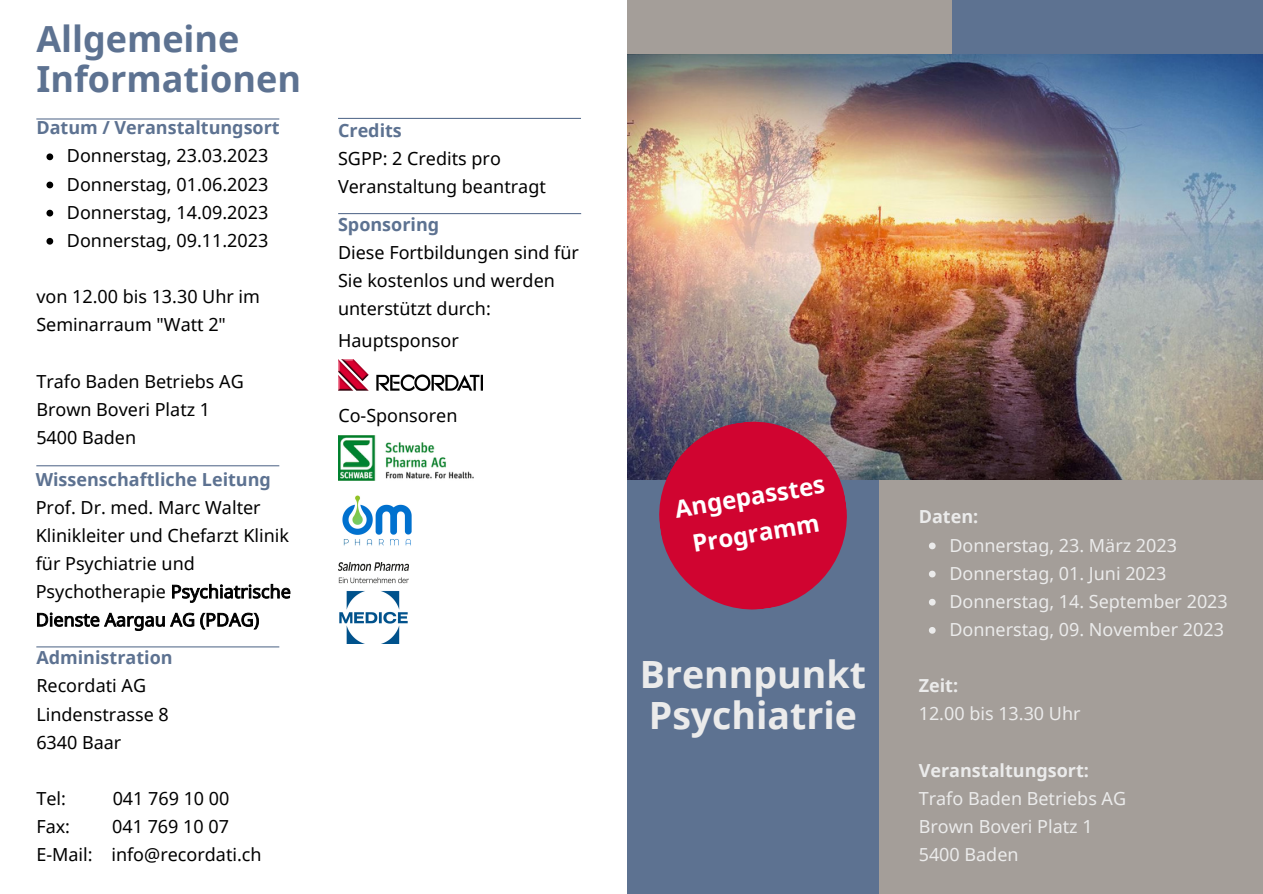
<style>
.page{position:relative;width:1263px;height:894px;background:#fff}
.page>*{position:absolute;margin:0;border:0;box-sizing:border-box;transform-origin:0 0}
.t1{font:700 37.5px/41.5px "Noto Sans";color:#ebebeb}
.t2{font:700 36px/40.5px "Noto Sans";color:#5d7291}
.t3{font:700 24px/37px "Noto Sans";color:#fff;text-align:center}
.t4{font:18px/28px "Noto Sans";color:#000}
.t5{font:18px/28px "Noto Sans";color:#ebebeb}
.t6{font:700 18px "Noto Sans";color:#5d7291}
.t7{font:700 18px "Noto Sans";color:#ebebeb}
</style>
<div class="page">
<div style="left:628px;top:0;width:635px;height:893px;background:#a49e99"></div>
<div style="left:628px;top:423px;width:250px;height:470px;background:#5d7291"></div>
<div style="left:953px;top:0;width:310px;height:54px;background:#5d7291"></div>
<img style="left:628px;top:54px;width:635px;height:425px">
<svg style="left:929px;top:542px;width:7px;height:7px"></svg>
<svg style="left:929px;top:570px;width:7px;height:7px"></svg>
<svg style="left:929px;top:598px;width:7px;height:7px"></svg>
<svg style="left:929px;top:627px;width:7px;height:6px"></svg>
<hr style="left:36px;top:118px;width:243px;height:1px;background:#5d7291">
<hr style="left:36px;top:465px;width:243px;height:1px;background:#5d7291">
<hr style="left:36px;top:646px;width:243px;height:1px;background:#5d7291">
<hr style="left:338px;top:118px;width:243px;height:1px;background:#5d7291">
<hr style="left:338px;top:213px;width:243px;height:1px;background:#5d7291">
<svg style="left:46px;top:153px;width:7px;height:7px"></svg>
<svg style="left:46px;top:181px;width:7px;height:7px"></svg>
<svg style="left:46px;top:210px;width:7px;height:6px"></svg>
<svg style="left:46px;top:238px;width:7px;height:6px"></svg>
<img style="left:338px;top:435px;width:136px;height:45px">
<img style="left:342px;top:495px;width:70px;height:51px">
<img style="left:338px;top:562px;width:71px;height:81px">
<img style="left:338px;top:360px;width:144px;height:30px">
<svg style="left:653px;top:415px;width:200px;height:195px;background:#af2147"></svg>
<h2 class="t2" style="left:36px;top:18px;width:266px">Allgemeine<br>Informationen</h2>
<p class="t6" style="left:36px;top:115px;width:245px">Datum / Veranstaltungsort</p>
<p class="t4" style="left:67px;top:141px;width:203px;text-align:justify">Donnerstag, 23.03.2023<br>Donnerstag, 01.06.2023<br>Donnerstag, 14.09.2023<br>Donnerstag, 09.11.2023</p>
<p class="t4" style="left:36px;top:282px;width:225px">von 12.00 bis 13.30 Uhr im<br>Seminarraum "Watt 2"</p>
<p class="t4" style="left:36px;top:366px;width:209px">Trafo Baden Betriebs AG<br>Brown Boveri Platz 1<br>5400 Baden</p>
<p class="t6" style="left:36px;top:466px;width:237px">Wissenschaftliche Leitung</p>
<p class="t4" style="left:36px;top:492px;width:257px">Prof. Dr. med. Marc Walter<br>Klinikleiter und Chefarzt Klinik für Psychiatrie und<br>Psychotherapie Psychiatrische<br>Dienste Aargau AG (PDAG)</p>
<p class="t6" style="left:36px;top:645px;width:138px">Administration</p>
<p class="t4" style="left:36px;top:671px;width:134px">Recordati AG<br>Lindenstrasse 8<br>6340 Baar</p>
<p class="t4" style="left:36px;top:783px;width:31px">Tel:</p>
<p class="t4" style="left:113px;top:783px;width:118px">041 769 10 00</p>
<p class="t4" style="left:36px;top:811px;width:35px">Fax:</p>
<p class="t4" style="left:36px;top:811px;width:227px;text-indent:76px">041 769 10 07<br>E-Mail: info@recordati.ch</p>
<p class="t6" style="left:338px;top:118px;width:65px">Credits</p>
<p class="t4" style="left:338px;top:144px;width:209px">SGPP: 2 Credits pro<br>Veranstaltung beantragt</p>
<p class="t6" style="left:338px;top:212px;width:103px">Sponsoring</p>
<p class="t4" style="left:338px;top:238px;width:242px">Diese Fortbildungen sind für<br>Sie kostenlos und werden unterstützt durch:</p>
<p class="t4" style="left:338px;top:325px;width:122px">Hauptsponsor</p>
<p class="t4" style="left:338px;top:401px;width:121px">Co-Sponsoren</p>
<h3 class="t3" style="left:672px;top:490px;width:153px;rotate:-10deg">Angepasstes<br>Programm</h3>
<h1 class="t1" style="left:640px;top:652px;width:228px">Brennpunkt<br>Psychiatrie</h1>
<p class="t7" style="left:919px;top:504px;width:61px">Daten:</p>
<p class="t5" style="left:949px;top:530px;width:280px">Donnerstag, 23. März 2023<br>Donnerstag, 01. Juni 2023<br>Donnerstag, 14. September 2023<br>Donnerstag, 09. November 2023</p>
<p class="t7" style="left:919px;top:672px;width:41px">Zeit:</p>
<p class="t5" style="left:919px;top:699px;width:163px">12.00 bis 13.30 Uhr</p>
<p class="t7" style="left:919px;top:757px;width:172px">Veranstaltungsort:</p>
<p class="t5" style="left:919px;top:783px;width:209px">Trafo Baden Betriebs AG<br>Brown Boveri Platz 1<br>5400 Baden</p>
</div>
